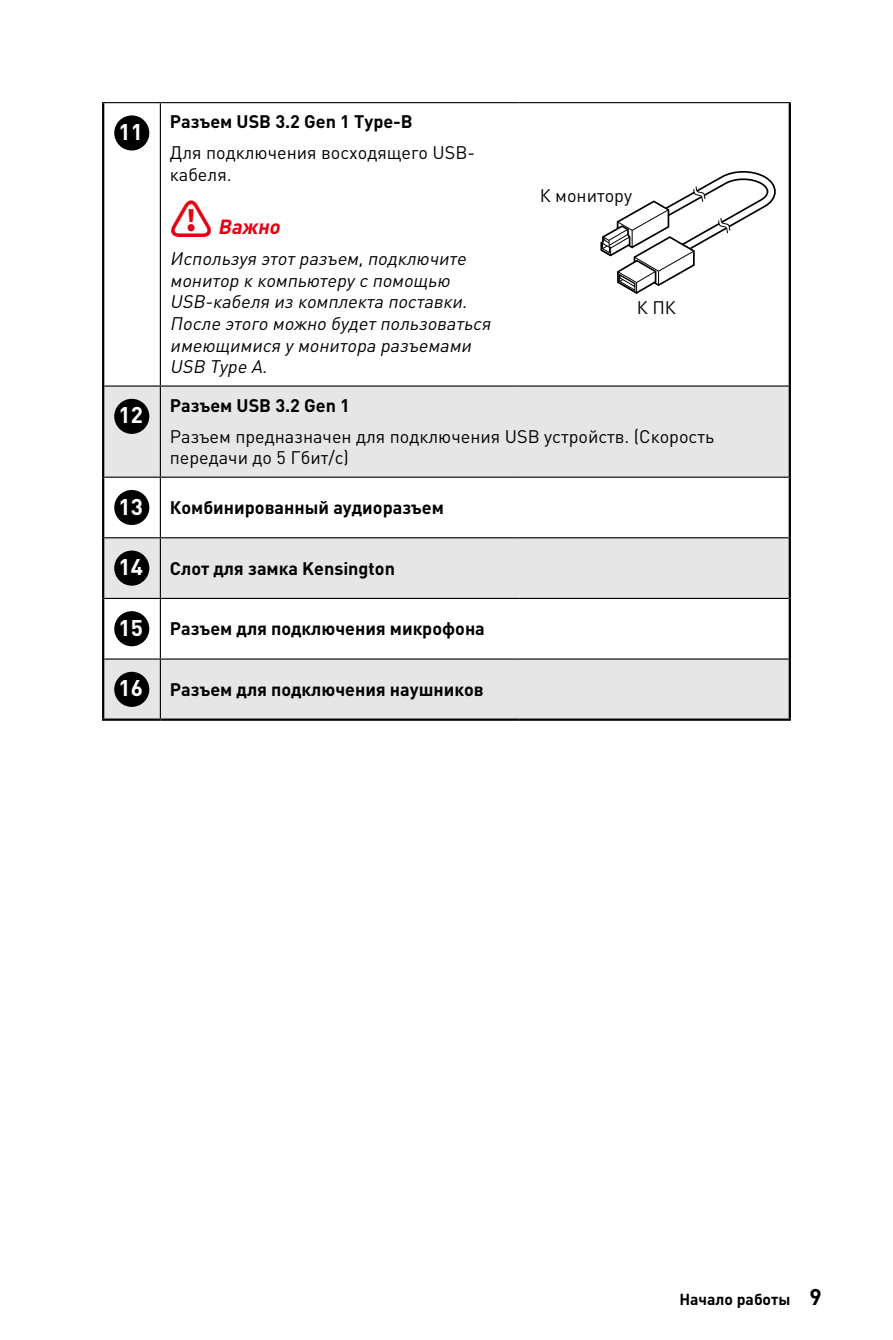
<style>
.page{position:relative;width:893px;height:1340px;background:#fff}
.page>*{position:absolute;margin:0;border:0;box-sizing:border-box;transform-origin:0 0}
.Number{font:700 22.5px "MSI Din Pro Noto CJK";color:#fff}
.t1{font:italic 700 20.25px "MSI Din Pro Noto CJK";color:#e60012}
.Impotrant_Text{font:italic 18px/21.6px "MSI Din Pro Noto CJK";color:#000}
.Title_4{font:700 18px "MSI Din Pro Noto CJK";color:#000}
.Text_1{font:18px/21.6px "MSI Din Pro Noto CJK";color:#000}
.Text{font:18px "MSI Din Pro Noto CJK";color:#000}
.t2{font:700 15.75px "MSI Din Pro Noto CJK";color:#000}
.s1{font-style:normal;font-size:42.75px}
.s2{font-size:22.5px}
</style>
<div class="page">
<svg style="left:104px;top:386px;width:685px;height:332px;fill:#e6e6e6"></svg>
<hr style="left:102px;top:102px;width:58px;height:1px;background:#000">
<hr style="left:160px;top:102px;width:360px;height:1px;background:#000">
<hr style="left:520px;top:102px;width:271px;height:1px;background:#000">
<hr style="left:104px;top:385px;width:56px;height:1px;background:#000">
<hr style="left:160px;top:385px;width:360px;height:1px;background:#000">
<hr style="left:520px;top:385px;width:269px;height:1px;background:#000">
<hr style="left:104px;top:476px;width:56px;height:2px;background:#000">
<hr style="left:160px;top:476px;width:360px;height:2px;background:#000">
<hr style="left:520px;top:476px;width:269px;height:2px;background:#000">
<hr style="left:104px;top:537px;width:56px;height:1px;background:#000">
<hr style="left:160px;top:537px;width:360px;height:1px;background:#000">
<hr style="left:520px;top:537px;width:269px;height:1px;background:#000">
<hr style="left:104px;top:598px;width:56px;height:1px;background:#000">
<hr style="left:160px;top:598px;width:360px;height:1px;background:#000">
<hr style="left:520px;top:598px;width:269px;height:1px;background:#000">
<hr style="left:104px;top:658px;width:56px;height:1px;background:#000">
<hr style="left:160px;top:658px;width:360px;height:1px;background:#000">
<hr style="left:520px;top:658px;width:269px;height:1px;background:#000">
<hr style="left:160px;top:103px;width:1px;height:282px;background:#000">
<hr style="left:160px;top:659px;width:1px;height:59px;background:#000">
<hr style="left:160px;top:386px;width:1px;height:90px;background:#000">
<hr style="left:160px;top:478px;width:1px;height:59px;background:#000">
<hr style="left:160px;top:538px;width:1px;height:60px;background:#000">
<hr style="left:160px;top:599px;width:1px;height:59px;background:#000">
<hr style="left:789px;top:103px;width:2px;height:283px;background:#000">
<hr style="left:102px;top:103px;width:2px;height:283px;background:#000">
<hr style="left:102px;top:386px;width:2px;height:91px;background:#000">
<hr style="left:789px;top:386px;width:2px;height:91px;background:#000">
<hr style="left:102px;top:477px;width:2px;height:61px;background:#000">
<hr style="left:789px;top:477px;width:2px;height:61px;background:#000">
<hr style="left:102px;top:538px;width:2px;height:60px;background:#000">
<hr style="left:789px;top:538px;width:2px;height:60px;background:#000">
<hr style="left:102px;top:598px;width:2px;height:61px;background:#000">
<hr style="left:789px;top:598px;width:2px;height:61px;background:#000">
<hr style="left:102px;top:659px;width:2px;height:59px;background:#000">
<hr style="left:789px;top:659px;width:2px;height:59px;background:#000">
<hr style="left:102px;top:718px;width:58px;height:2px;background:#000">
<hr style="left:160px;top:718px;width:360px;height:2px;background:#000">
<hr style="left:520px;top:718px;width:271px;height:2px;background:#000">
<div style="left:116px;top:117px;width:32px;height:32px;background:#000;border-radius:50%"></div>
<div style="left:114px;top:115px;width:35px;height:35px;border:3px solid #000;border-radius:50%"></div>
<svg style="left:600px;top:171px;width:176px;height:123px"></svg>
<div style="left:116px;top:400px;width:32px;height:32px;background:#000;border-radius:50%"></div>
<div style="left:114px;top:399px;width:35px;height:35px;border:3px solid #000;border-radius:50%"></div>
<div style="left:116px;top:491px;width:32px;height:32px;background:#000;border-radius:50%"></div>
<div style="left:114px;top:490px;width:35px;height:35px;border:3px solid #000;border-radius:50%"></div>
<div style="left:116px;top:552px;width:32px;height:32px;background:#000;border-radius:50%"></div>
<div style="left:114px;top:550px;width:35px;height:35px;border:3px solid #000;border-radius:50%"></div>
<div style="left:116px;top:613px;width:32px;height:31px;background:#000;border-radius:50%"></div>
<div style="left:114px;top:611px;width:35px;height:35px;border:3px solid #000;border-radius:50%"></div>
<div style="left:116px;top:673px;width:32px;height:32px;background:#000;border-radius:50%"></div>
<div style="left:114px;top:671px;width:35px;height:36px;border:3px solid #000;border-radius:50%"></div>
<p class="Number" style="left:118px;top:119px;width:26px">11</p>
<p class="Number" style="left:118px;top:402px;width:26px">12</p>
<p class="Title_4" style="left:170px;top:111px;width:244px">Разъем USB 3.2 Gen 1 Type-B</p>
<p class="Text_1" style="left:170px;top:142px;width:307px">Для подключения восходящего USB&shy;кабеля.</p>
<p class="t1" style="left:170px;top:215px;width:122px"><span class="s1">⚠</span> Важно</p>
<p class="Impotrant_Text" style="left:170px;top:248px;width:331px">Используяэтотразъем,подключите мониторккомпьютеруспомощью<br>USB-кабеляизкомплектапоставки.<br>Послеэтогоможнобудетпользоваться имеющимисяумонитораразъемами<br>USBTypeA.</p>
<p class="Text" style="left:540px;top:186px;width:94px">К монитору</p>
<p class="Text" style="left:637px;top:297px;width:41px">К ПК</p>
<p class="Title_4" style="left:170px;top:395px;width:182px">Разъем USB 3.2 Gen 1</p>
<p class="Text_1" style="left:170px;top:426px;width:546px">Разъем предназначен для подключения USB устройств. (Скорость передачи до 5 Гбит/с)</p>
<p class="Number" style="left:118px;top:493px;width:26px">13</p>
<p class="Title_4" style="left:170px;top:497px;width:275px">Комбинированный аудиоразъем</p>
<p class="Number" style="left:118px;top:554px;width:26px">14</p>
<p class="Title_4" style="left:170px;top:558px;width:227px">Слот для замка Kensington</p>
<p class="Number" style="left:118px;top:615px;width:26px">15</p>
<p class="Title_4" style="left:170px;top:618px;width:316px">Разъем для подключения микрофона</p>
<p class="Number" style="left:118px;top:675px;width:26px">16</p>
<p class="Title_4" style="left:170px;top:679px;width:315px">Разъем для подключения наушников</p>
<p class="t2" style="left:679px;top:1289px;width:144px">Начало работы <span class="s2">9</span></p>
</div>
